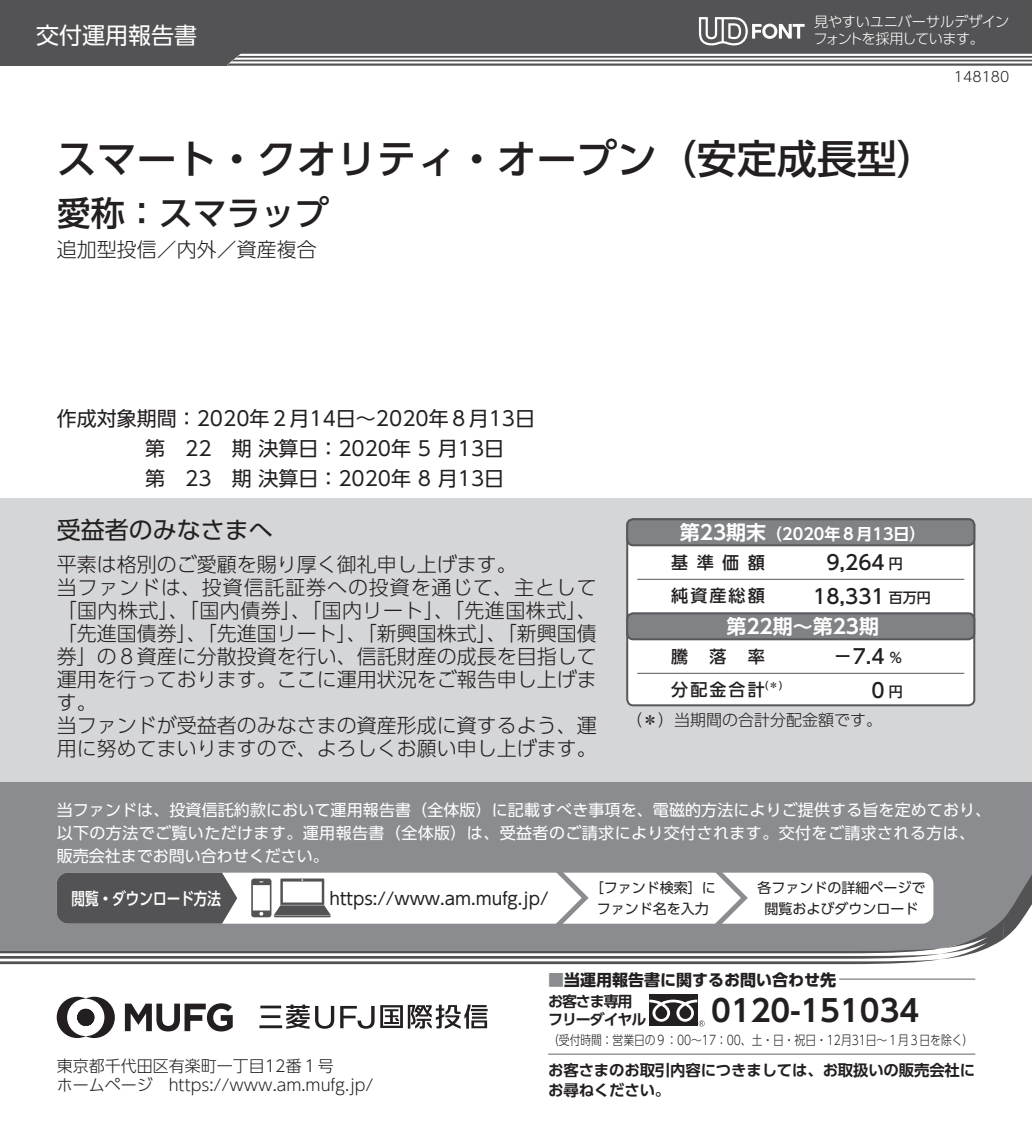
<style>
.page{position:relative;width:1032px;height:1134px;background:#fff}
.page>*{position:absolute;margin:0;border:0;box-sizing:border-box;transform-origin:0 0}
.t1{font:40px "UD Shin Go Pro Medium 90 msp RKSJ H";color:#231f20}
.t2{font:34px "UD Shin Go Pro Medium 90 msp RKSJ H";color:#231f20}
.t3{font:30px "UD Shin Go Pro De Bold 90 msp RKSJ H";color:#231f20}
.t4{font:24px "UD Shin Go Pro Regular 90 msp RKSJ H";color:#231f20}
.t5{font:23px "UD Shin Go Pro Regular 90 msp RKSJ H";color:#fff}
.t6{font:20px/23px "UD Shin Go Pro Light 90 msp RKSJ H";color:#231f20}
.t7{font:20px/30px "UD Shin Go Pro Regular 90 msp RKSJ H";color:#231f20}
.t8{font:20px "UD Shin Go Pro Medium 90 msp RKSJ H";color:#231f20}
.t9{font:20px "UD Shin Go Pro De Bold 90 msp RKSJ H";color:#fff}
.t10{font:17px "UD Shin Go Pro Regular 90 msp RKSJ H";color:#231f20}
.t11{font:17px "UD Shin Go Pro Medium 90 msp RKSJ H";letter-spacing:.125em;color:#231f20}
.t12{font:17px "UD Shin Go C Oeiz Pr 6 Med 90 msp RKSJ H";color:#fff}
.t13{font:16px/23px "UD Shin Go Pro Regular 90 msp RKSJ H";letter-spacing:.005em;color:#fff}
.t14{font:16px/19px "UD Shin Go Pro Light 90 msp RKSJ H";color:#231f20}
.t15{font:16px "UD Shin Go Pro Bold 90 msp RKSJ H";color:#231f20}
.t16{font:16px "UD Shin Go Pro De Bold 90 msp RKSJ H";color:#fff}
.t17{font:15.4px/20px "UD Shin Go Pro De Bold 90 msp RKSJ H";letter-spacing:-.01em;color:#231f20}
.t18{font:15px/18px "UD Shin Go Pro De Bold 90 msp RKSJ H";letter-spacing:-.075em;color:#231f20}
.t19{font:14.2px/17px "UD Shin Go Pro Light 90 msp RKSJ H";letter-spacing:-.025em;color:#fff}
.t20{font:14px/20px "UD Shin Go Pro Regular 90 msp RKSJ H";color:#231f20;text-align:center}
.t21{font:14px "UD Shin Go Pro Light 90 msp RKSJ H";color:#231f20}
.t22{font:13px "UD Shin Go Pro Light 90 msp RKSJ H";letter-spacing:-.005em;color:#231f20;scale:.83 1}
.t23{font:10.2px "UD Shin Go Pro Medium 90 msp RKSJ H";color:#231f20}
.s1{font-size:20px}
.s2{font-size:14px}
.s3{color:#8a8c8f}
</style>
<div class="page">
<svg style="left:125px;top:1003px;width:108px;height:28px"></svg>
<svg style="left:57px;top:997px;width:58px;height:41px"></svg>
<hr style="left:260px;top:1005px;width:21px;height:3px;background:#231f20">
<hr style="left:259px;top:1025px;width:23px;height:3px;background:#231f20">
<hr style="left:261px;top:1015px;width:19px;height:3px;background:#231f20">
<svg style="left:340px;top:1004px;width:148px;height:25px"></svg>
<svg style="left:286px;top:1004px;width:48px;height:25px"></svg>
<div style="left:0;top:0;width:1032px;height:65px;background:#535355"></div>
<svg style="left:227px;top:54px;width:805px;height:11px"></svg>
<svg style="left:699px;top:17px;width:105px;height:28px"></svg>
<div style="left:0;top:498px;width:1032px;height:284px;background:#d5d6d8"></div>
<div style="left:0;top:782px;width:1032px;height:65px;background:#8a8c8f"></div>
<svg style="left:0;top:847px;width:1032px;height:117px"></svg>
<hr style="left:548px;top:1053px;width:427px;height:1px;background:#636366">
<hr style="left:839px;top:978px;width:136px;height:1px;background:#636366">
<div style="left:649px;top:995px;width:48px;height:31px;background:#231f20"></div>
<svg style="left:649px;top:1000px;width:56px;height:26px"></svg>
<div style="left:627px;top:519px;width:347px;height:186px;background:#fff;border-radius:6px"></div>
<div style="left:626px;top:518px;width:349px;height:188px;border:2px solid #57585a;border-radius:6px"></div>
<hr style="left:637px;top:579px;width:327px;height:1px;background:#57585a">
<hr style="left:637px;top:673px;width:327px;height:1px;background:#57585a">
<div style="left:627px;top:519px;width:347px;height:26px;background:#808285;border-radius:6px"></div>
<div style="left:626px;top:518px;width:349px;height:28px;border:2px solid #57585a;border-radius:6px"></div>
<div style="left:627px;top:613px;width:347px;height:26px;background:#808285;border-radius:6px"></div>
<div style="left:626px;top:612px;width:349px;height:28px;border:2px solid #57585a;border-radius:6px"></div>
<p class="t5" style="left:36px;top:27px;width:163px">交付運用報告書</p>
<p class="t19" style="left:813px;top:15px;width:197px">見やすいユニバーサルデザインフォントを採用しています。</p>
<p class="t21" style="left:954px;top:71px;width:57px">148180</p>
<h1 class="t1" style="left:57px;top:144px;width:881px">スマート・クオリティ・オープン（安定成長型）</h1>
<h2 class="t2" style="left:57px;top:200px;width:274px">愛称：スマラップ</h2>
<p class="t6" style="left:57px;top:240px;width:261px">追加型投信／内外／資産複合</p>
<p class="t7" style="left:145px;top:406px;width:391px;text-indent:-89px">作成対象期間：2020年２月14日～2020年８月13日第　22　期 決算日：2020年 ５ 月13日<br>第　23　期 決算日：2020年 ８ 月13日</p>
<p class="t4" style="left:57px;top:521px;width:218px">受益者のみなさまへ</p>
<p class="t6" style="left:57px;top:556px;width:542px">平素は格別のご愛顧を賜り厚く御礼申し上げます。<br>当ファンドは、投資信託証券への投資を通じて、主として「国内株式」、「国内債券」、「国内リート」、「先進国株式」、「先進国債券」、「先進国リート」、「新興国株式」、「新興国債券」の８資産に分散投資を行い、信託財産の成長を目指して運用を行っております。ここに運用状況をご報告申し上げます。<br>当ファンドが受益者のみなさまの資産形成に資するよう、運用に努めてまいりますので、よろしくお願い申し上げます。</p>
<p class="t16" style="left:680px;top:528px;width:247px"><span class="s1">第23期末</span>（2020年８月13日）</p>
<p class="t11" style="left:671px;top:556px;width:95px">基準価額</p>
<p class="t8" style="left:826px;top:555px;width:78px">9,264 <span class="s2">円</span></p>
<p class="t11" style="left:671px;top:590px;width:95px">純資産総額</p>
<p class="t8" style="left:813px;top:588px;width:119px">18,331 <span class="s2">百万円</span></p>
<p class="t9" style="left:726px;top:619px;width:154px">第22期～第23期</p>
<p class="t11" style="left:671px;top:650px;width:18px">騰</p>
<p class="t11" style="left:709px;top:650px;width:18px">落</p>
<p class="t11" style="left:748px;top:650px;width:18px">率</p>
<p class="t8" style="left:833px;top:649px;width:71px">－7.4 <span class="s2">％</span></p>
<p class="t11" style="left:671px;top:684px;width:95px">分配金合計</p>
<p class="t23" style="left:765px;top:681px;width:19px">(＊)</p>
<p class="t8" style="left:871px;top:682px;width:33px">0 <span class="s2">円</span></p>
<p class="t14" style="left:626px;top:713px;width:257px">（＊） 当期間の合計分配金額です。</p>
<p class="t13" style="left:57px;top:801px;width:936px">当ファンドは、投資信託約款において運用報告書（全体版）に記載すべき事項を、電磁的方法によりご提供する旨を定めており、以下の方法でご覧いただけます。運用報告書（全体版）は、受益者のご請求により交付されます。交付をご請求される方は、販売会社までお問い合わせください。</p>
<p class="t12" style="left:72px;top:892px;width:151px">閲覧・ダウンロード方法</p>
<p class="t10" style="left:329px;top:892px;width:220px">https://www.am.mufg.jp/</p>
<p class="t20" style="left:590px;top:880px;width:127px">［ファンド検索］にファンド名を入力</p>
<p class="t20" style="left:757px;top:880px;width:169px">各ファンドの詳細ページで閲覧およびダウンロード</p>
<p class="t14" style="left:57px;top:1058px;width:318px">東京都千代田区有楽町一丁目12番１号<br>ホームページ　https://www.am.mufg.jp/</p>
<p class="t15" style="left:548px;top:974px;width:289px"><span class="s3">■</span>当運用報告書に関するお問い合わせ先</p>
<p class="t18" style="left:548px;top:995px;width:100px">お客さま専用フリーダイヤル</p>
<h3 class="t3" style="left:711px;top:999px;width:209px">0120-151034</h3>
<p class="t22" style="left:548px;top:1035px;width:514px">（受付時間：営業日の９：00～17：00、土・日・祝日・12月31日～１月３日を除く）</p>
<p class="t17" style="left:548px;top:1062px;width:429px">お客さまのお取引内容につきましては、お取扱いの販売会社にお尋ねください。</p>
</div>
